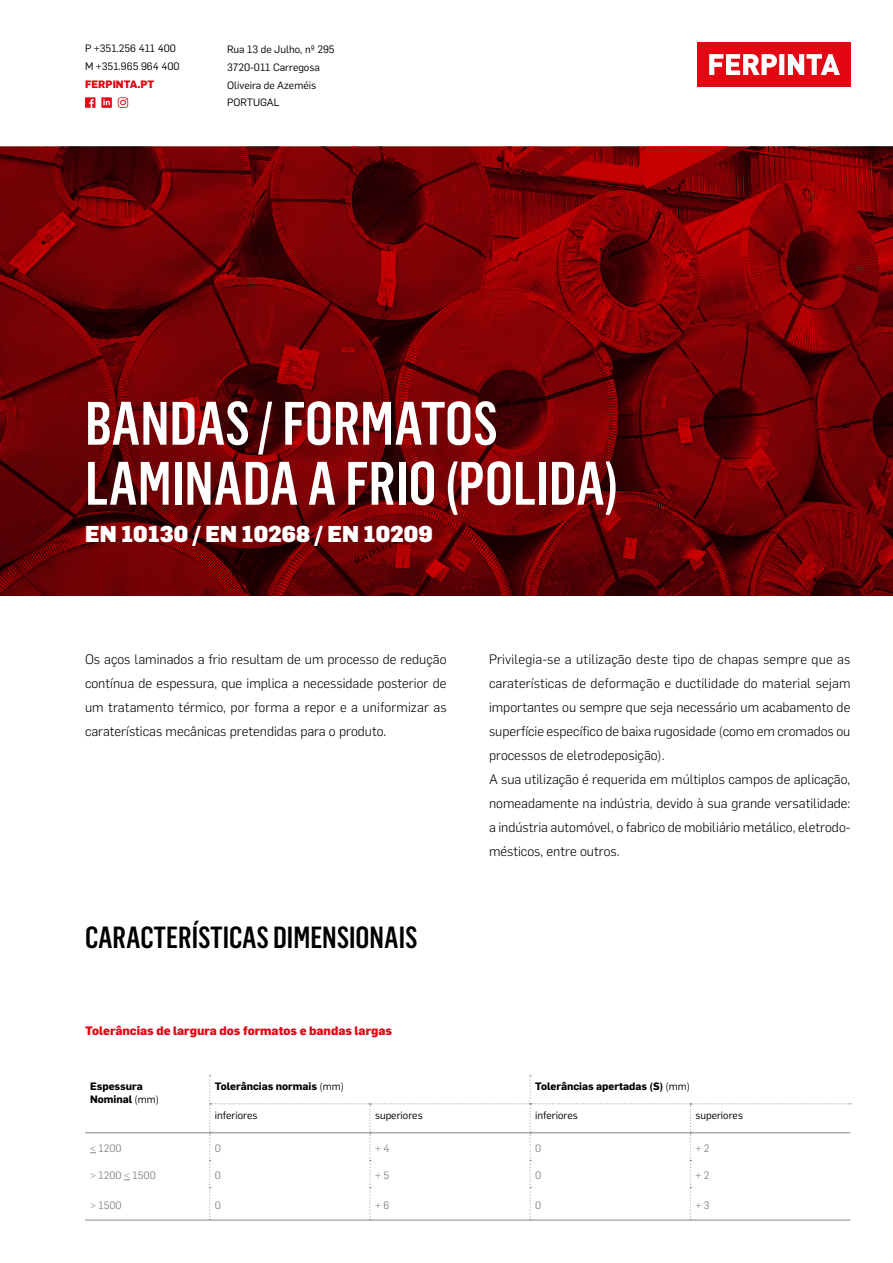
<style>
.page{position:relative;width:893px;height:1263px;background:#fff}
.page>*{position:absolute;margin:0;border:0;box-sizing:border-box;transform-origin:0 0}
.t1{font:500 60px/60px "Flama Condensed";color:#fff}
.t2{font:500 30px "Flama Condensed";color:#000}
.t3{font:900 22.5px "Flama";color:#fff}
.t4{font:300 13.5px/24px "Flama";color:#000;text-align:justify}
.t5{font:800 12px "Flama";color:#e30613}
.t6{font:10.5px/18px "Flama";color:#000}
.t7{font:700 10.5px/12.6px "Flama";color:#000}
.t8{font:10.5px "Flama";color:#878787}
.t9{font:800 10.5px "Flama";color:#e30613}
.s1{font-weight:400}
</style>
<div class="page">
<img style="left:0;top:147px;width:893px;height:448px">
<div style="left:696px;top:43px;width:154px;height:44px;background:#e30613"></div>
<svg style="left:709px;top:54px;width:131px;height:21px"></svg>
<svg style="left:85px;top:97px;width:10px;height:11px"></svg>
<svg style="left:101px;top:97px;width:11px;height:11px"></svg>
<svg style="left:118px;top:97px;width:10px;height:11px"></svg>
<svg style="left:209px;top:1075px;width:642px;height:145px"></svg>
<hr style="left:85px;top:1220px;width:125px;height:1px;background:#878787">
<hr style="left:210px;top:1220px;width:160px;height:1px;background:#878787">
<hr style="left:370px;top:1220px;width:160px;height:1px;background:#878787">
<hr style="left:530px;top:1220px;width:160px;height:1px;background:#878787">
<hr style="left:690px;top:1220px;width:160px;height:1px;background:#878787">
<hr style="left:85px;top:1132px;width:125px;height:1px;background:#878787">
<hr style="left:210px;top:1132px;width:160px;height:1px;background:#878787">
<hr style="left:370px;top:1132px;width:160px;height:1px;background:#878787">
<hr style="left:530px;top:1132px;width:160px;height:1px;background:#878787">
<hr style="left:690px;top:1132px;width:160px;height:1px;background:#878787">
<p class="t6" style="left:85px;top:39px;width:96px">P +351.256 411 400<br>M +351.965 964 400</p>
<p class="t9" style="left:85px;top:77px;width:71px">FERPINTA.PT</p>
<p class="t6" style="left:227px;top:39px;width:109px">Rua 13 de Julho, nº 295<br>3720-011 Carregosa<br>Oliveira de Azeméis<br>PORTUGAL</p>
<h1 class="t1" style="left:85px;top:391px;width:535px">BANDAS / FORMATOS<br>LAMINADA A FRIO (POLIDA)</h1>
<h3 class="t3" style="left:85px;top:518px;width:349px">EN 10130 / EN 10268 / EN 10209</h3>
<p class="t4" style="left:85px;top:647px;width:363px">Os aços laminados a frio resultam de um processo de redução contínua de espessura, que implica a necessidade posterior de um tratamento térmico, por forma a repor e a uniformizar as caraterísticas mecânicas pretendidas para o produto.</p>
<p class="t4" style="left:489px;top:647px;width:363px;text-align:left">Privilegia-se a utilização deste tipo de chapas sempre que as caraterísticas de deformação e ductilidade do material sejam importantes ou sempre que seja necessário um acabamento de superfície específico de baixa rugosidade (como em cromados ou processos de eletrodeposição).<br>A sua utilização é requerida em múltiplos campos de aplicação, nomeadamente na indústria, devido à sua grande versatilidade: a indústria automóvel, o fabrico de mobiliário metálico, eletrodo&shy;mésticos, entre outros.</p>
<h2 class="t2" style="left:85px;top:919px;width:334px">CARACTERÍSTICAS DIMENSIONAIS</h2>
<p class="t5" style="left:85px;top:1021px;width:309px">Tolerâncias de largura dos formatos e bandas largas</p>
<p class="t7" style="left:90px;top:1079px;width:70px">Espessura<br>Nominal <span class="s1">(mm)</span></p>
<p class="t7" style="left:215px;top:1079px;width:131px">Tolerâncias normais <span class="s1">(mm)</span></p>
<p class="t7" style="left:535px;top:1079px;width:156px">Tolerâncias apertadas (S) <span class="s1">(mm)</span></p>
<p class="t6" style="left:215px;top:1105px;width:44px">inferiores</p>
<p class="t6" style="left:375px;top:1105px;width:49px">superiores</p>
<p class="t6" style="left:535px;top:1105px;width:44px">inferiores</p>
<p class="t6" style="left:695px;top:1105px;width:49px">superiores</p>
<p class="t8" style="left:90px;top:1141px;width:33px">&lt; 1200</p>
<p class="t8" style="left:215px;top:1141px;width:8px">0</p>
<p class="t8" style="left:375px;top:1141px;width:16px">+ 4</p>
<p class="t8" style="left:535px;top:1141px;width:8px">0</p>
<p class="t8" style="left:695px;top:1141px;width:16px">+ 2</p>
<p class="t8" style="left:90px;top:1168px;width:67px">&gt; 1200 &lt; 1500</p>
<p class="t8" style="left:215px;top:1168px;width:8px">0</p>
<p class="t8" style="left:375px;top:1168px;width:16px">+ 5</p>
<p class="t8" style="left:535px;top:1168px;width:8px">0</p>
<p class="t8" style="left:695px;top:1168px;width:16px">+ 2</p>
<p class="t8" style="left:90px;top:1198px;width:33px">&gt; 1500</p>
<p class="t8" style="left:215px;top:1198px;width:8px">0</p>
<p class="t8" style="left:375px;top:1198px;width:16px">+ 6</p>
<p class="t8" style="left:535px;top:1198px;width:8px">0</p>
<p class="t8" style="left:695px;top:1198px;width:16px">+ 3</p>
</div>
